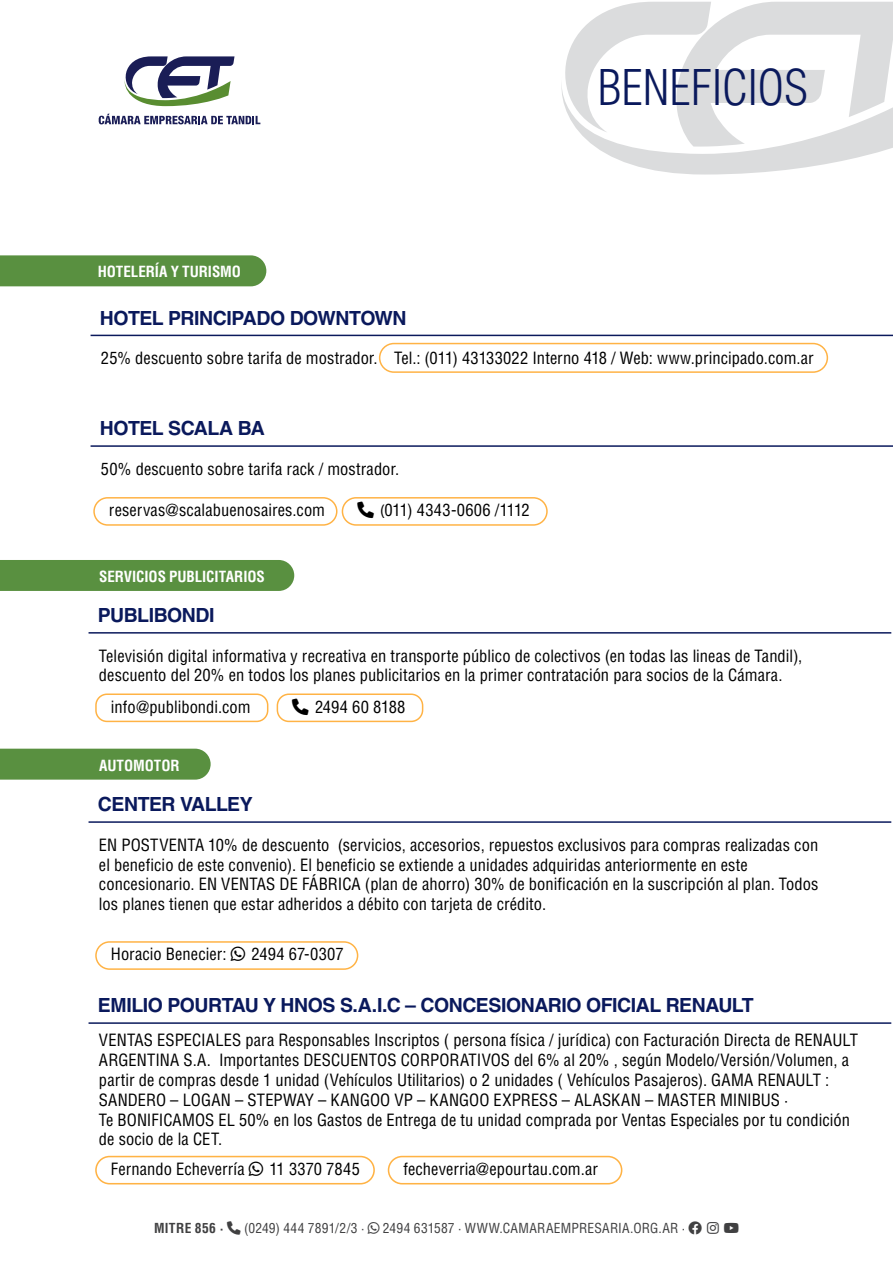
<style>
.page{position:relative;width:893px;height:1263px;background:#fff}
.page>*{position:absolute;margin:0;border:0;box-sizing:border-box;transform-origin:0 0}
.t1{font:300 condensed 48px "Helvetica LT Std";letter-spacing:-.005em;color:#0a195c}
.t2{font:700 19.5px "Helvetica LT Std";letter-spacing:-.025em;color:#0a195c}
.t3{font:condensed 16.5px/19.8px "Helvetica LT Std";letter-spacing:.005em;color:#000}
.t4{font:700 condensed 15px "Helvetica LT Std";letter-spacing:-.005em;color:#fff}
.t5{font:condensed 13.5px "Helvetica LT Std";letter-spacing:.015em;color:#404041}
.t6{font:700 condensed 13.5px "Helvetica LT Std";letter-spacing:.03em;color:#404041}
.s1{font-family:"Myriad Pro";font-stretch:normal}
</style>
<div class="page">
<svg style="left:561px;top:2px;width:332px;height:173px"></svg>
<hr style="left:91px;top:445px;width:802px;height:2px;background:#0a195c">
<div style="left:93px;top:497px;width:244px;height:29px;border:2px solid #ffb345;border-radius:14px"></div>
<div style="left:342px;top:497px;width:206px;height:29px;border:2px solid #ffb345;border-radius:14px"></div>
<div style="left:0;top:255px;width:266px;height:31px;background:#599040"></div>
<hr style="left:91px;top:335px;width:802px;height:1px;background:#0a195c">
<div style="left:379px;top:343px;width:449px;height:30px;border:2px solid #ffb345;border-radius:14px"></div>
<div style="left:0;top:749px;width:211px;height:31px;background:#599040"></div>
<hr style="left:89px;top:821px;width:802px;height:2px;background:#0a195c">
<div style="left:95px;top:941px;width:263px;height:29px;border:2px solid #ffb345;border-radius:14px"></div>
<hr style="left:89px;top:1022px;width:802px;height:2px;background:#0a195c">
<div style="left:95px;top:1156px;width:280px;height:28px;border:2px solid #ffb345;border-radius:14px"></div>
<div style="left:388px;top:1156px;width:234px;height:28px;border:2px solid #ffb345;border-radius:14px"></div>
<svg style="left:124px;top:56px;width:111px;height:50px"></svg>
<svg style="left:99px;top:114px;width:161px;height:10px"></svg>
<div style="left:0;top:560px;width:294px;height:31px;background:#599040"></div>
<hr style="left:89px;top:632px;width:802px;height:2px;background:#0a195c">
<div style="left:95px;top:693px;width:173px;height:29px;border:2px solid #ffb345;border-radius:11px"></div>
<div style="left:277px;top:693px;width:146px;height:29px;border:2px solid #ffb345;border-radius:11px"></div>
<p class="t4" style="left:98px;top:262px;width:145px">HOTELERÍA Y TURISMO</p>
<p class="t2" style="left:100px;top:306px;width:308px">HOTEL PRINCIPADO DOWNTOWN</p>
<h1 class="t1" style="left:598px;top:57px;width:212px">BENEFICIOS</h1>
<p class="t3" style="left:101px;top:348px;width:714px">25% descuento sobre tarifa de mostrador. Tel.: (011) 43133022 Interno 418 / Web: www.principado.com.ar</p>
<p class="t2" style="left:100px;top:417px;width:167px">HOTEL SCALA BA</p>
<p class="t3" style="left:101px;top:459px;width:300px">50% descuento sobre tarifa rack / mostrador.</p>
<p class="t3" style="left:109px;top:500px;width:218px">reservas@scalabuenosaires.com</p>
<p class="t3" style="left:380px;top:500px;width:151px"><span class="s1">(</span>011) 4343-0606 /1112</p>
<p class="t4" style="left:99px;top:567px;width:167px">SERVICIOS PUBLICITARIOS</p>
<p class="t2" style="left:98px;top:603px;width:118px">PUBLIBONDI</p>
<p class="t3" style="left:99px;top:646px;width:705px">Televisión digital informativa y recreativa en transporte público de colectivos (en todas las lineas de Tandil), descuento del 20% en todos los planes publicitarios en la primer contratación para socios de la Cámara.</p>
<p class="t3" style="left:111px;top:697px;width:141px">info@publibondi.com</p>
<p class="t4" style="left:99px;top:756px;width:82px">AUTOMOTOR</p>
<p class="t2" style="left:98px;top:793px;width:156px">CENTER VALLEY</p>
<p class="t3" style="left:315px;top:697px;width:92px">2494 60 8188</p>
<p class="t3" style="left:99px;top:835px;width:721px">EN POSTVENTA 10% de descuento (servicios, accesorios, repuestos exclusivos para compras realizadas con el beneficio de este convenio). El beneficio se extiende a unidades adquiridas anteriormente en este concesionario. EN VENTAS DE FÁBRICA (plan de ahorro) 30% de bonificación en la suscripción al plan. Todos los planes tienen que estar adheridos a débito con tarjeta de crédito.</p>
<p class="t3" style="left:111px;top:944px;width:117px">Horacio Benecier:</p>
<p class="t3" style="left:251px;top:944px;width:94px">2494 67-0307</p>
<p class="t2" style="left:98px;top:994px;width:657px">EMILIO POURTAU Y HNOS S.A.I.C – CONCESIONARIO OFICIAL RENAULT</p>
<p class="t3" style="left:99px;top:1030px;width:761px">VENTAS ESPECIALES para Responsables Inscriptos ( persona física / jurídica) con Facturación Directa de RENAULT ARGENTINA S.A. Importantes DESCUENTOS CORPORATIVOS del 6% al 20% , según Modelo/Versión/Volumen, a partir de compras desde 1 unidad (Vehículos Utilitarios) o 2 unidades ( Vehículos Pasajeros). GAMA RENAULT :<br>SANDERO – LOGAN – STEPWAY – KANGOO VP – KANGOO EXPRESS – ALASKAN – MASTER MINIBUS ·<br>Te BONIFICAMOS EL 50% en los Gastos de Entrega de tu unidad comprada por Ventas Especiales por tu condición de socio de la CET.</p>
<p class="t3" style="left:111px;top:1159px;width:135px">Fernando Echeverría</p>
<p class="t3" style="left:269px;top:1159px;width:92px">11 3370 7845</p>
<p class="t3" style="left:403px;top:1159px;width:196px">fecheverria@epourtau.com.ar</p>
<p class="t6" style="left:154px;top:1220px;width:71px">MITRE 856 ·</p>
<p class="t5" style="left:244px;top:1220px;width:122px">(0249) 444 7891/2/3 ·</p>
<p class="t5" style="left:383px;top:1220px;width:304px">2494 631587 · WWW.CAMARAEMPRESARIA.ORG.AR ·</p>
</div>
